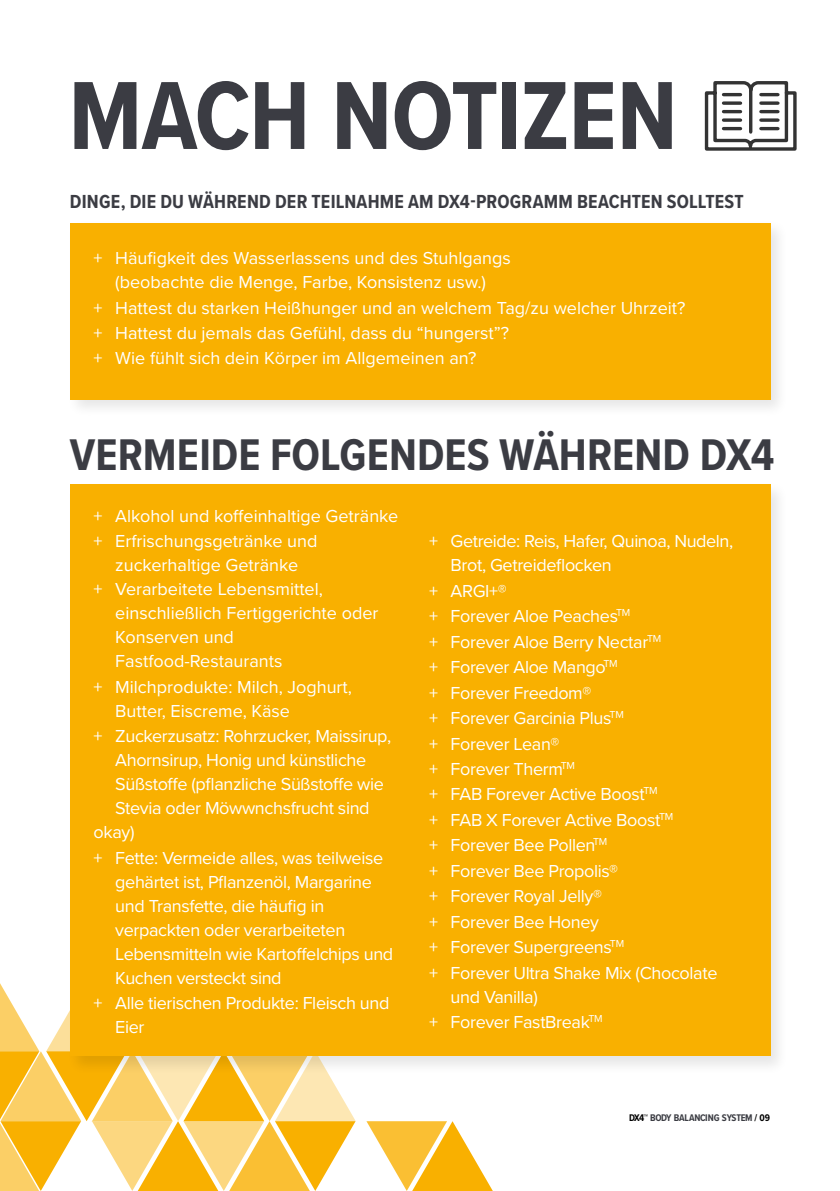
<style>
.page{position:relative;width:840px;height:1191px;background:#fff}
.page>*{position:absolute;margin:0;border:0;box-sizing:border-box;transform-origin:0 0}
.t1{font:700 100.2px "Proxima Nova Cond";letter-spacing:-.01em;color:#3b3c43}
.t2{font:700 46px "Proxima Nova Cond";color:#3b3c43}
.t3{font:700 19.6px "Proxima Nova Cond";letter-spacing:.01em;color:#3b3c43}
.t4{font:18px "Proxima Nova";letter-spacing:-.02em;color:#fff}
.t5{font:18px "Proxima Nova";color:#fff}
.t6{font:700 10px "Proxima Nova Cond";letter-spacing:-.03em;color:#3b3c43}
.s1{color:#000}
</style>
<div class="page">
<svg style="left:0;top:983px;width:492px;height:208px"></svg>
<div style="left:66px;top:219px;width:722px;height:199px;background:#000;opacity:.1"></div>
<div style="left:70px;top:223px;width:699px;height:176px;background:#f9b000"></div>
<div style="left:66px;top:481px;width:722px;height:594px;background:#000;opacity:.1"></div>
<div style="left:70px;top:484px;width:699px;height:572px;background:#f9b000"></div>
<svg style="left:704px;top:81px;width:93px;height:70px"></svg>
<h1 class="t1" style="left:68px;top:42px;width:610px">MACH NOTIZEN</h1>
<p class="t3" style="left:70px;top:187px;width:675px">DINGE, DIE DU WÄHREND DER TEILNAHME AM DX4-PROGRAMM BEACHTEN SOLLTEST</p>
<p class="t5" style="left:94px;top:245px;width:418px">+ Häufigkeit des Wasserlassens und des Stuhlgangs</p>
<p class="t5" style="left:115px;top:269px;width:372px">(beobachte die Menge, Farbe, Konsistenz usw.)</p>
<p class="t5" style="left:94px;top:294px;width:593px">+ Hattest du starken Heißhunger und an welchem Tag/zu welcher Uhrzeit?</p>
<p class="t5" style="left:94px;top:319px;width:417px">+ Hattest du jemals das Gefühl, dass du “hungerst”?</p>
<p class="t5" style="left:94px;top:345px;width:384px">+ Wie fühlt sich dein Körper im Allgemeinen an?</p>
<h2 class="t2" style="left:70px;top:421px;width:705px">VERMEIDE FOLGENDES WÄHREND DX4</h2>
<p class="t5" style="left:94px;top:502px;width:306px">+ Alkohol und koffeinhaltige Getränke</p>
<p class="t5" style="left:94px;top:528px;width:225px">+ Erfrischungsgetränke und</p>
<p class="t5" style="left:115px;top:552px;width:184px">zuckerhaltige Getränke</p>
<p class="t5" style="left:94px;top:576px;width:231px">+ Verarbeitete Lebensmittel,</p>
<p class="t5" style="left:115px;top:600px;width:264px">einschließlich Fertiggerichte oder</p>
<p class="t5" style="left:115px;top:624px;width:120px">Konserven und</p>
<p class="t5" style="left:115px;top:648px;width:169px">Fastfood-Restaurants</p>
<p class="t5" style="left:94px;top:673px;width:260px">+ Milchprodukte: Milch, Joghurt,</p>
<p class="t5" style="left:115px;top:697px;width:176px">Butter, Eiscreme, Käse</p>
<p class="t4" style="left:94px;top:723px;width:299px">+ Zuckerzusatz: Rohrzucker, Maissirup,</p>
<p class="t4" style="left:115px;top:747px;width:252px">Ahornsirup, Honig und künstliche</p>
<p class="t4" style="left:115px;top:771px;width:270px">Süßstoffe (pflanzliche Süßstoffe wie</p>
<p class="t4" style="left:115px;top:795px;width:256px">Stevia oder Möwwnchsfrucht sind</p>
<p class="t4" style="left:94px;top:819px;width:42px">okay)</p>
<p class="t4" style="left:94px;top:844px;width:291px">+ Fette: Vermeide alles, was teilweise</p>
<p class="t4" style="left:115px;top:868px;width:258px">gehärtet ist, Pflanzenöl, Margarine</p>
<p class="t4" style="left:115px;top:892px;width:210px">und Transfette, die häufig in</p>
<p class="t4" style="left:115px;top:916px;width:231px">verpackten oder verarbeiteten</p>
<p class="t4" style="left:115px;top:940px;width:279px">Lebensmitteln wie Kartoffelchips und</p>
<p class="t4" style="left:115px;top:964px;width:168px">Kuchen versteckt sind</p>
<p class="t4" style="left:94px;top:989px;width:297px">+ Alle tierischen Produkte: Fleisch und</p>
<p class="t4" style="left:115px;top:1013px;width:31px">Eier</p>
<p class="t4" style="left:429px;top:528px;width:305px">+ Getreide: Reis, Hafer, Quinoa, Nudeln,</p>
<p class="t4" style="left:450px;top:552px;width:162px">Brot, Getreideflocken</p>
<p class="t4" style="left:429px;top:577px;width:79px">+ ARGI+®</p>
<p class="t4" style="left:429px;top:602px;width:203px">+ Forever Aloe Peaches<sup>TM</sup></p>
<p class="t4" style="left:429px;top:628px;width:234px">+ Forever Aloe Berry Nectar<sup>TM</sup></p>
<p class="t4" style="left:429px;top:654px;width:190px">+ Forever Aloe Mango<sup>TM</sup></p>
<p class="t4" style="left:429px;top:679px;width:164px">+ Forever Freedom®</p>
<p class="t4" style="left:429px;top:704px;width:196px">+ Forever Garcinia Plus<sup>TM</sup></p>
<p class="t4" style="left:429px;top:730px;width:132px">+ Forever Lean®</p>
<p class="t4" style="left:429px;top:755px;width:147px">+ Forever Therm<sup>TM</sup></p>
<p class="t4" style="left:429px;top:781px;width:230px">+ FAB Forever Active Boost<sup>TM</sup></p>
<p class="t4" style="left:429px;top:806px;width:246px">+ FAB X Forever Active Boost<sup>TM</sup></p>
<p class="t4" style="left:429px;top:832px;width:180px">+ Forever Bee Pollen<sup>TM</sup></p>
<p class="t4" style="left:429px;top:857px;width:190px">+ Forever Bee Propolis®</p>
<p class="t4" style="left:429px;top:882px;width:174px">+ Forever Royal Jelly®</p>
<p class="t4" style="left:429px;top:908px;width:171px">+ Forever Bee Honey</p>
<p class="t4" style="left:429px;top:933px;width:196px">+ Forever Supergreens<sup>TM</sup></p>
<p class="t4" style="left:429px;top:959px;width:290px">+ Forever Ultra Shake Mix (Chocolate</p>
<p class="t4" style="left:450px;top:983px;width:89px">und Vanilla)</p>
<p class="t4" style="left:429px;top:1008px;width:175px">+ Forever FastBreak<sup>TM</sup></p>
<p class="t6" style="left:628px;top:1110px;width:142px"><span class="s1">DX4™️</span> BODY BALANCING SYSTEM <span class="s1">/ 09</span></p>
</div>
